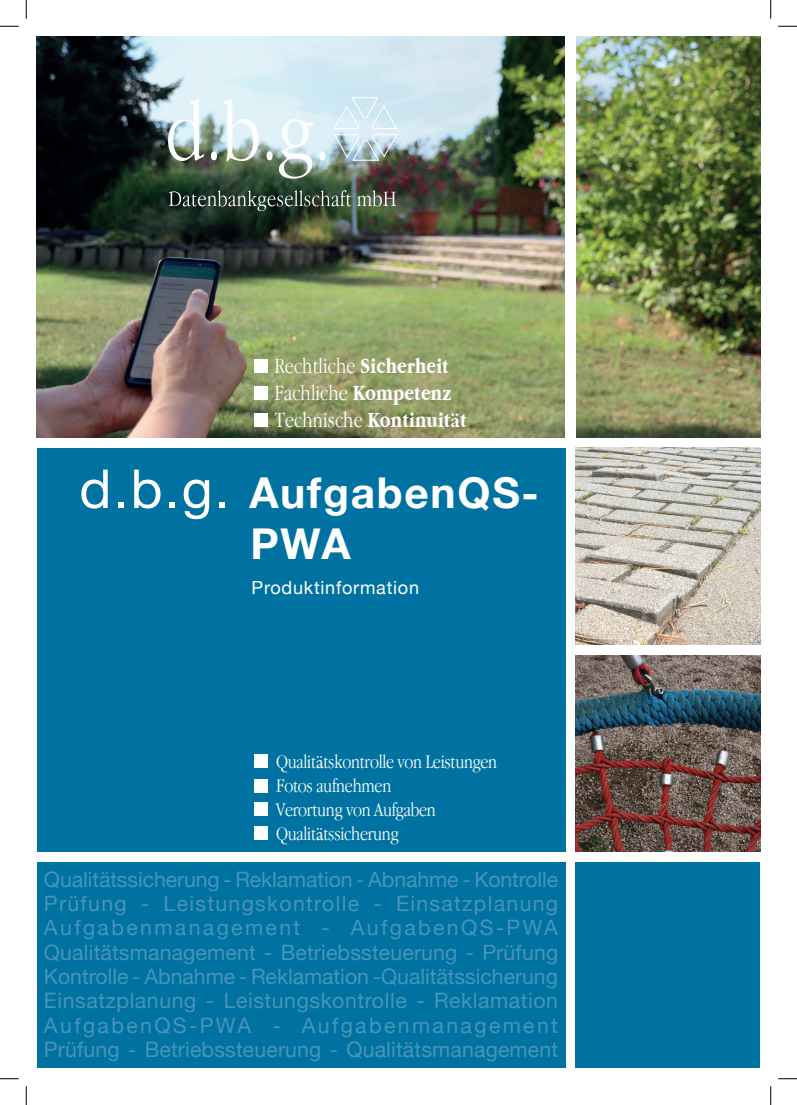
<style>
.page{position:relative;width:797px;height:1105px;background:#fff}
.page>*{position:absolute;margin:0;border:0;box-sizing:border-box;transform-origin:0 0}
.t1{font:700 42.5px/51px "Helvetica Neue";letter-spacing:.04em;color:#fff;text-align:center}
.t2{font:22.5px/27px "Garamond Narrow";letter-spacing:.005em;color:#fff}
.t3{font:21.25px/24.4px "Helvetica Neue";letter-spacing:.01em;color:#4794ba;text-align:justify}
.t4{font:20px/24px "Garamond Narrow";letter-spacing:-.015em;color:#fff}
.t5{font:18.12px "Helvetica Neue";letter-spacing:.04em;color:#fff}
.s1{font-weight:700}
.s2{font-family:"Garamond Premr Pro";font-weight:600}
.s3{font-weight:400;font-size:53.75px}
.s4{font-family:"Garamond Premr Pro"}
</style>
<div class="page">
<img style="left:37px;top:37px;width:723px;height:400px">
<svg style="left:332px;top:97px;width:66px;height:65px;background:#c4d8df"></svg>
<svg style="left:168px;top:99px;width:36px;height:62px"></svg>
<svg style="left:211px;top:151px;width:6px;height:9px"></svg>
<svg style="left:223px;top:99px;width:35px;height:62px"></svg>
<svg style="left:266px;top:151px;width:7px;height:9px"></svg>
<svg style="left:279px;top:119px;width:34px;height:60px"></svg>
<svg style="left:319px;top:151px;width:6px;height:9px"></svg>
<svg style="left:169px;top:190px;width:182px;height:21px;background:#415347"></svg>
<svg style="left:357px;top:190px;width:39px;height:17px"></svg>
<div style="left:565px;top:21px;width:10px;height:421px;background:#fff"></div>
<div style="left:37px;top:862px;width:528px;height:206px;background:#0072a1"></div>
<div style="left:575px;top:862px;width:185px;height:206px;background:#0072a1"></div>
<img style="left:575px;top:448px;width:185px;height:197px">
<div style="left:37px;top:448px;width:528px;height:404px;background:#0072a1"></div>
<div style="left:254px;top:359px;width:14px;height:14px;background:#fff"></div>
<div style="left:254px;top:386px;width:14px;height:14px;background:#fff"></div>
<div style="left:254px;top:413px;width:14px;height:14px;background:#fff"></div>
<div style="left:254px;top:826px;width:14px;height:13px;background:#fff"></div>
<div style="left:254px;top:802px;width:14px;height:14px;background:#fff"></div>
<div style="left:254px;top:778px;width:14px;height:14px;background:#fff"></div>
<img style="left:575px;top:655px;width:185px;height:197px">
<div style="left:254px;top:754px;width:14px;height:14px;background:#fff"></div>
<svg style="left:0;top:25px;width:19px;height:2px"></svg>
<svg style="left:778px;top:25px;width:19px;height:2px"></svg>
<svg style="left:0;top:1078px;width:19px;height:1px"></svg>
<svg style="left:778px;top:1078px;width:19px;height:1px"></svg>
<svg style="left:25px;top:0;width:2px;height:19px"></svg>
<svg style="left:25px;top:1086px;width:2px;height:19px"></svg>
<svg style="left:770px;top:0;width:1px;height:19px"></svg>
<svg style="left:770px;top:1086px;width:1px;height:19px"></svg>
<p class="t2" style="left:274px;top:353px;width:194px">Rechtliche <span class="s1">Sicherheit<br></span>Fachliche <span class="s1">Kompetenz<br></span>Technische <span class="s1">Kontinuit</span><span class="s2">ä</span><span class="s1">t</span></p>
<h1 class="t1" style="left:79px;top:466px;width:461px"><span class="s3">d.b.g.</span> AufgabenQS-<br>PWA</h1>
<p class="t5" style="left:251px;top:577px;width:169px">Produktinformation</p>
<p class="t4" style="left:276px;top:750px;width:222px">Qualit<span class="s4">ä</span>tskontrolle von Leistungen<br>Fotos aufnehmen<br>Verortung von Aufgaben<br>Qualit<span class="s4">ä</span>tssicherung</p>
<p class="t3" style="left:44px;top:866px;width:516px">Qualitätssicherung - Reklamation - Abnahme - Kontrolle Prüfung - Leistungskontrolle - Einsatzplanung Aufgabenmanagement - AufgabenQS-PWA Qualitätsmanagement - Betriebssteuerung - Prüfung Kontrolle - Abnahme - Reklamation -Qualitätssicherung Einsatzplanung - Leistungskontrolle - Reklamation AufgabenQS-PWA - Aufgabenmanagement Prüfung - Betriebssteuerung - Qualitätsmanagement</p>
</div>
